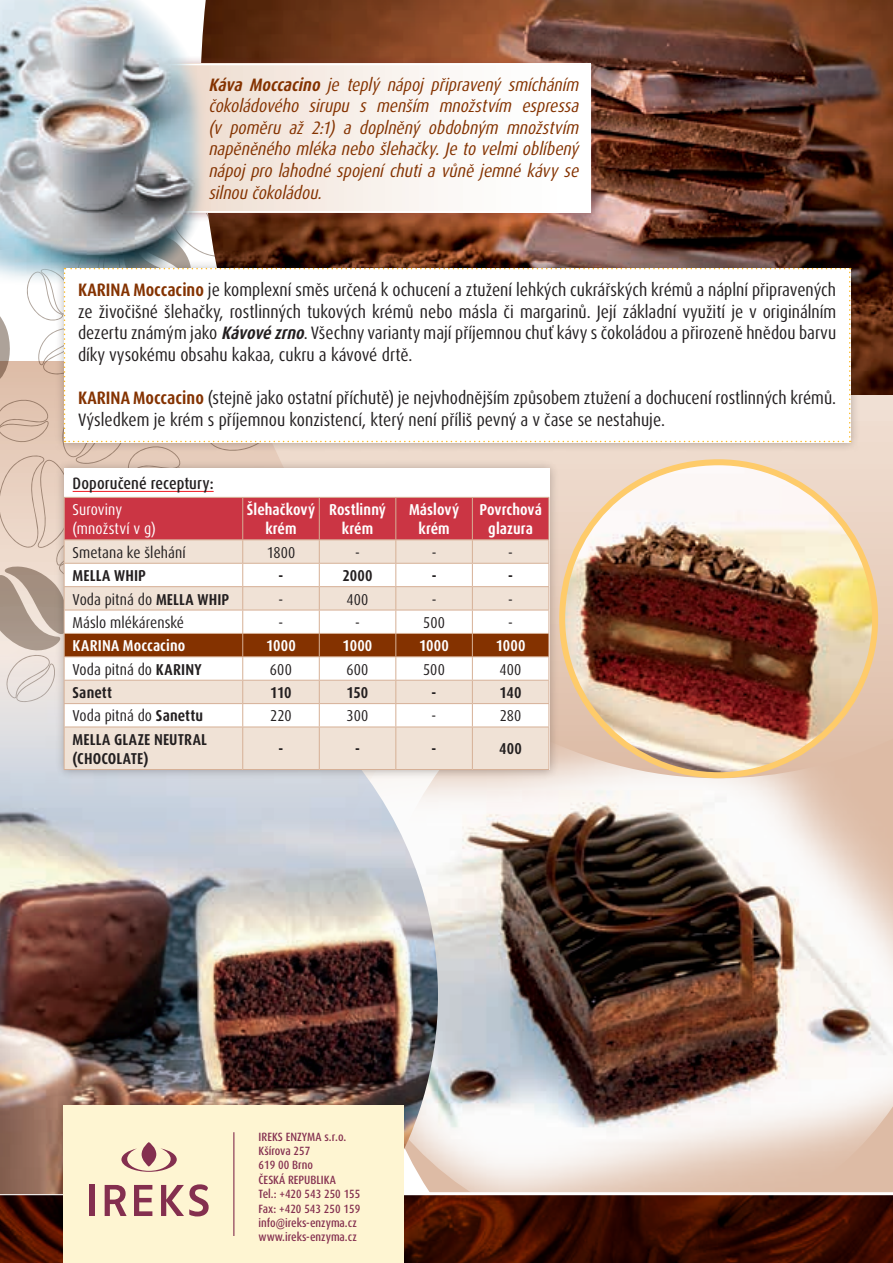
<style>
.page{position:relative;width:893px;height:1263px;background:#fff}
.page>*{position:absolute;margin:0;border:0;box-sizing:border-box;transform-origin:0 0}
.t1{font:condensed 18px/21.6px "Dax Pro";color:#231f20;text-align:justify}
.t2{font:italic condensed 18px/21.6px "Dax Pro";letter-spacing:-.005em;color:#843200;text-align:justify}
.t3{font:500 condensed 16.5px "Dax Pro";letter-spacing:.005em;color:#231f20}
.t4{font:condensed 15.75px "Dax Pro";letter-spacing:.005em;color:#231f20}
.t5{font:700 condensed 15.75px/18.9px "Dax Pro";letter-spacing:.005em;color:#fff;text-align:center}
.t6{font:700 condensed 15.75px/18.9px "Dax Pro";letter-spacing:.01em;color:#231f20}
.t7{font:condensed 15.75px/18.9px "Dax Pro";letter-spacing:.01em;color:#fff}
.t8{font:500 condensed 12px/14.4px "Dax Pro";color:#842f4f}
.s1{font-weight:700}
.s2{font-weight:700;color:#843200}
.s3{font-weight:700;font-style:italic}
</style>
<div class="page">
<img style="left:438px;top:778px;width:455px;height:414px">
<img style="left:206px;top:0;width:687px;height:394px">
<img style="left:562px;top:463px;width:313px;height:312px">
<svg style="left:0;top:1192px;width:893px;height:71px;background:#44160a"></svg>
<img style="left:0;top:727px;width:438px;height:467px">
<div style="left:64px;top:1106px;width:340px;height:157px;background:#fef5d2"></div>
<div style="left:90px;top:1185px;width:5px;height:31px;background:#842f4f"></div>
<svg style="left:105px;top:1185px;width:22px;height:31px"></svg>
<svg style="left:134px;top:1185px;width:18px;height:31px"></svg>
<svg style="left:161px;top:1184px;width:48px;height:32px"></svg>
<svg style="left:121px;top:1142px;width:56px;height:30px"></svg>
<hr style="left:233px;top:1132px;width:1px;height:104px;background:#842f4f">
<div style="left:54px;top:458px;width:505px;height:321px;background:#231f20;opacity:.3"></div>
<div style="left:65px;top:728px;width:484px;height:41px;background:#f0e2d6"></div>
<hr style="left:64px;top:727px;width:179px;height:1px;background:#d6b096">
<hr style="left:64px;top:727px;width:1px;height:42px;background:#d6b096">
<hr style="left:243px;top:727px;width:76px;height:1px;background:#d6b096">
<hr style="left:242px;top:727px;width:1px;height:42px;background:#d6b096">
<hr style="left:319px;top:727px;width:77px;height:1px;background:#d6b096">
<hr style="left:319px;top:727px;width:1px;height:42px;background:#d6b096">
<hr style="left:396px;top:727px;width:76px;height:1px;background:#d6b096">
<hr style="left:395px;top:727px;width:1px;height:42px;background:#d6b096">
<hr style="left:472px;top:727px;width:77px;height:1px;background:#d6b096">
<hr style="left:472px;top:727px;width:1px;height:42px;background:#d6b096">
<hr style="left:549px;top:727px;width:1px;height:42px;background:#d6b096">
<hr style="left:64px;top:769px;width:179px;height:1px;background:#d6b096">
<hr style="left:243px;top:769px;width:76px;height:1px;background:#d6b096">
<hr style="left:319px;top:769px;width:77px;height:1px;background:#d6b096">
<hr style="left:396px;top:769px;width:76px;height:1px;background:#d6b096">
<hr style="left:472px;top:769px;width:77px;height:1px;background:#d6b096">
<div style="left:0;top:54px;width:600px;height:168px;background:#86363b;opacity:.5"></div>
<svg style="left:206px;top:63px;width:386px;height:150px"></svg>
<img style="left:0;top:0;width:206px;height:213px">
<img style="left:0;top:213px;width:851px;height:514px">
<p class="t2" style="left:208px;top:74px;width:376px"><span class="s1">Káva Moccacino</span> je teplý nápoj připravený smícháním čokoládového sirupu s menším množstvím espressa (v poměru až 2:1) a doplněný obdobným množstvím napěněnéhomlékanebošlehačky.Jetovelmioblíbený nápoj prolahodnéspojeníchutiavůnějemnékávyse silnoučokoládou.</p>
<p class="t1" style="left:78px;top:279px;width:760px"><span class="s2">KARINA Moccacino</span> je komplexní směs určená k ochucení a ztužení lehkých cukrářských krémů a náplní připravených ze živočišné šlehačky, rostlinných tukových krémů nebo másla či margarinů. Její základní využití je v originálním dezertu známým jako <span class="s3">Kávovézrno</span>. Všechny varianty mají příjemnou chuť kávy s čokoládou a přirozeně hnědou barvu díky vysokému obsahu kakaa, cukru a kávové drtě.</p>
<p class="t1" style="left:78px;top:387px;width:760px"><span class="s2">KARINA Moccacino</span> (stejně jako ostatní příchutě) je nejvhodnějším způsobem ztužení a dochucení rostlinných krémů.<br>Výsledkem je krém s příjemnou konzistencí, který není příliš pevný a v čase se nestahuje.</p>
<p class="t3" style="left:73px;top:472px;width:142px">Doporučené receptury:</p>
<p class="t7" style="left:73px;top:500px;width:85px">Suroviny (množství v g)</p>
<p class="t5" style="left:247px;top:501px;width:70px">Šlehačkový krém</p>
<p class="t5" style="left:329px;top:501px;width:58px">Rostlinný krém</p>
<p class="t5" style="left:409px;top:501px;width:52px">Máslový krém</p>
<p class="t5" style="left:479px;top:501px;width:64px">Povrchová glazura</p>
<p class="t4" style="left:73px;top:542px;width:115px">Smetana ke šlehání</p>
<p class="t4" style="left:267px;top:542px;width:30px">1800</p>
<p class="t4" style="left:355px;top:542px;width:6px">-</p>
<p class="t4" style="left:432px;top:542px;width:6px">-</p>
<p class="t4" style="left:508px;top:542px;width:6px">-</p>
<p class="t6" style="left:73px;top:566px;width:75px">MELLA WHIP</p>
<p class="t6" style="left:279px;top:566px;width:6px">-</p>
<p class="t6" style="left:343px;top:566px;width:31px">2000</p>
<p class="t6" style="left:432px;top:566px;width:6px">-</p>
<p class="t6" style="left:508px;top:566px;width:6px">-</p>
<p class="t4" style="left:73px;top:589px;width:158px">Voda pitná do <span class="s1">MELLA WHIP</span></p>
<p class="t4" style="left:279px;top:589px;width:6px">-</p>
<p class="t4" style="left:347px;top:589px;width:23px">400</p>
<p class="t4" style="left:432px;top:589px;width:6px">-</p>
<p class="t4" style="left:508px;top:589px;width:6px">-</p>
<p class="t4" style="left:73px;top:612px;width:113px">Máslo mlékárenské</p>
<p class="t4" style="left:279px;top:612px;width:6px">-</p>
<p class="t4" style="left:355px;top:612px;width:6px">-</p>
<p class="t4" style="left:423px;top:612px;width:23px">500</p>
<p class="t4" style="left:508px;top:612px;width:6px">-</p>
<p class="t5" style="left:73px;top:636px;width:114px">KARINA Moccacino</p>
<p class="t5" style="left:266px;top:636px;width:31px">1000</p>
<p class="t5" style="left:343px;top:636px;width:31px">1000</p>
<p class="t5" style="left:419px;top:636px;width:31px">1000</p>
<p class="t5" style="left:496px;top:636px;width:31px">1000</p>
<p class="t4" style="left:73px;top:659px;width:131px">Voda pitná do <span class="s1">KARINY</span></p>
<p class="t4" style="left:270px;top:659px;width:23px">600</p>
<p class="t4" style="left:346px;top:659px;width:23px">600</p>
<p class="t4" style="left:423px;top:659px;width:23px">500</p>
<p class="t4" style="left:500px;top:659px;width:23px">400</p>
<p class="t6" style="left:73px;top:683px;width:41px">Sanett</p>
<p class="t6" style="left:270px;top:683px;width:23px">110</p>
<p class="t6" style="left:347px;top:683px;width:23px">150</p>
<p class="t6" style="left:432px;top:683px;width:6px">-</p>
<p class="t6" style="left:500px;top:683px;width:23px">140</p>
<p class="t4" style="left:73px;top:706px;width:132px">Voda pitná do <span class="s1">Sanettu</span></p>
<p class="t4" style="left:270px;top:706px;width:23px">220</p>
<p class="t4" style="left:347px;top:706px;width:23px">300</p>
<p class="t4" style="left:432px;top:706px;width:6px">-</p>
<p class="t4" style="left:500px;top:706px;width:23px">280</p>
<p class="t6" style="left:73px;top:730px;width:136px">MELLA GLAZE NEUTRAL (CHOCOLATE)</p>
<p class="t6" style="left:279px;top:740px;width:6px">-</p>
<p class="t6" style="left:355px;top:740px;width:6px">-</p>
<p class="t6" style="left:432px;top:740px;width:6px">-</p>
<p class="t6" style="left:499px;top:740px;width:24px">400</p>
<p class="t8" style="left:259px;top:1129px;width:103px">IREKS ENZYMA s.r.o.<br>Kšírova 257<br>619 00 Brno<br>ČESKÁ REPUBLIKA<br>Tel.: +420 543 250 155<br>Fax: +420 543 250 159 info@ireks-enzyma.cz www.ireks-enzyma.cz</p>
</div>
